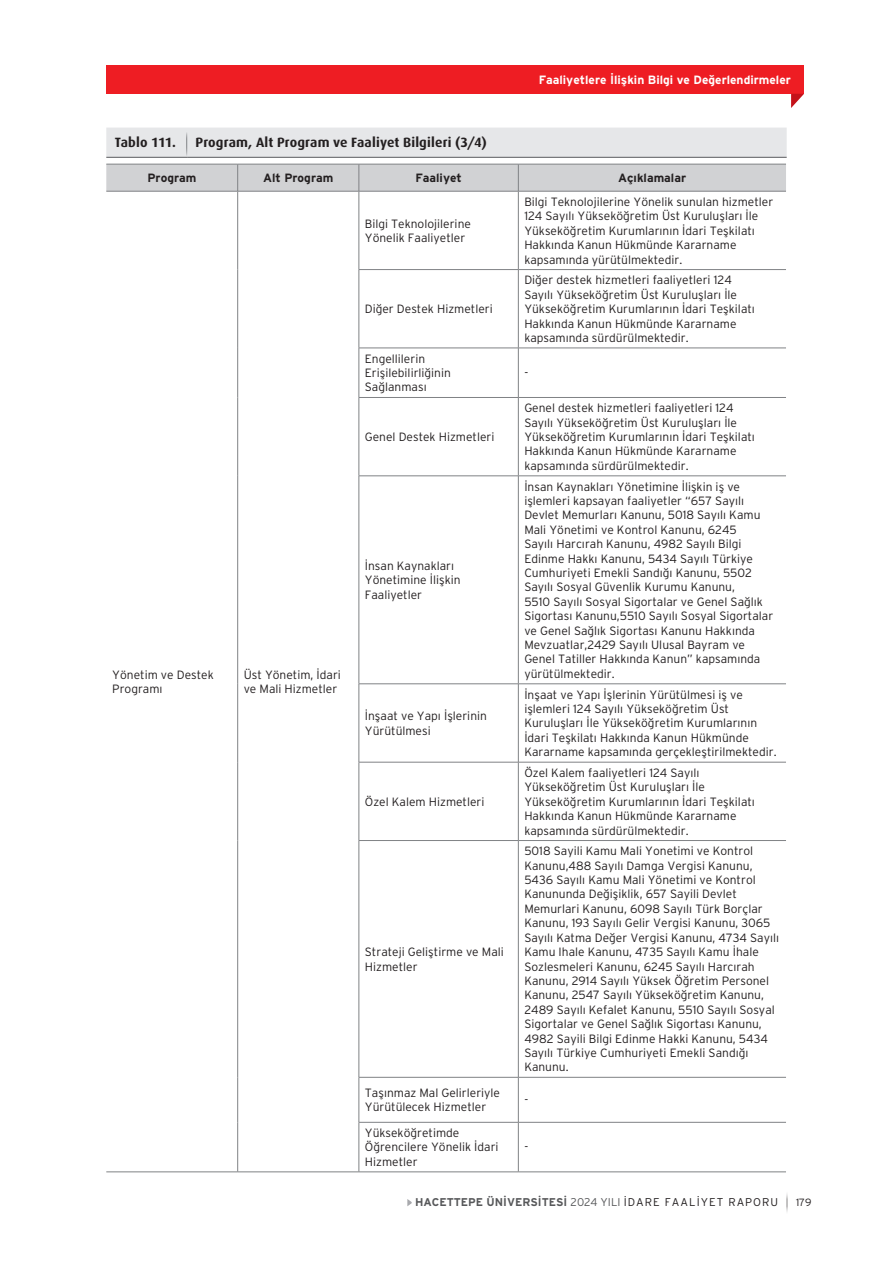
<style>
.page{position:relative;width:893px;height:1263px;background:#fff}
.page>*{position:absolute;margin:0;border:0;box-sizing:border-box;transform-origin:0 0}
.t1{font:700 13.5px "Dax";letter-spacing:.015em;color:#231f20}
.t2{font:700 13.5px "Dax";letter-spacing:-.01em;color:#231f20}
.t3{font:300 12px/14.4px "Interstate";color:#231f20}
.t4{font:700 12px "Interstate";color:#fff}
.t5{font:700 12px "Interstate";color:#231f20}
.t6{font:700 11.25px "Interstate";color:#57585a}
.t7{font:300 10.5px "Interstate";color:#231f20}
.s1{font-weight:300}
.s2{font-weight:300;color:#231f20}
</style>
<div class="page">
<div style="left:107px;top:65px;width:697px;height:29px;background:#ee1d23"></div>
<svg style="left:791px;top:94px;width:13px;height:14px"></svg>
<svg style="left:407px;top:1199px;width:5px;height:7px"></svg>
<svg style="left:787px;top:1194px;width:1px;height:18px"></svg>
<hr style="left:106px;top:157px;width:81px;height:1px;background:#6c6d70">
<hr style="left:187px;top:157px;width:600px;height:1px;background:#6c6d70">
<svg style="left:106px;top:164px;width:680px;height:27px;background:#cdced0"></svg>
<hr style="left:106px;top:191px;width:132px;height:1px;background:#808285">
<hr style="left:238px;top:191px;width:121px;height:1px;background:#808285">
<hr style="left:237px;top:191px;width:1px;height:79px;background:#808285">
<hr style="left:237px;top:270px;width:1px;height:78px;background:#808285">
<hr style="left:237px;top:348px;width:1px;height:49px;background:#808285">
<hr style="left:237px;top:397px;width:1px;height:79px;background:#808285">
<hr style="left:237px;top:476px;width:1px;height:208px;background:#808285">
<hr style="left:237px;top:684px;width:1px;height:78px;background:#808285">
<hr style="left:237px;top:762px;width:1px;height:78px;background:#808285">
<hr style="left:237px;top:840px;width:1px;height:237px;background:#808285">
<hr style="left:237px;top:1077px;width:1px;height:45px;background:#808285">
<hr style="left:237px;top:1122px;width:1px;height:49px;background:#808285">
<hr style="left:359px;top:191px;width:159px;height:1px;background:#808285">
<hr style="left:359px;top:191px;width:1px;height:78px;background:#808285">
<hr style="left:518px;top:191px;width:268px;height:1px;background:#808285">
<hr style="left:518px;top:191px;width:1px;height:78px;background:#808285">
<hr style="left:359px;top:269px;width:159px;height:1px;background:#808285">
<hr style="left:359px;top:270px;width:1px;height:78px;background:#808285">
<hr style="left:518px;top:269px;width:268px;height:1px;background:#808285">
<hr style="left:518px;top:270px;width:1px;height:78px;background:#808285">
<hr style="left:359px;top:348px;width:159px;height:1px;background:#808285">
<hr style="left:359px;top:348px;width:1px;height:49px;background:#808285">
<hr style="left:518px;top:348px;width:268px;height:1px;background:#808285">
<hr style="left:518px;top:348px;width:1px;height:49px;background:#808285">
<hr style="left:359px;top:397px;width:159px;height:1px;background:#808285">
<hr style="left:359px;top:398px;width:1px;height:78px;background:#808285">
<hr style="left:518px;top:397px;width:268px;height:1px;background:#808285">
<hr style="left:518px;top:398px;width:1px;height:78px;background:#808285">
<hr style="left:359px;top:476px;width:159px;height:1px;background:#808285">
<hr style="left:359px;top:476px;width:1px;height:208px;background:#808285">
<hr style="left:518px;top:476px;width:268px;height:1px;background:#808285">
<hr style="left:518px;top:476px;width:1px;height:208px;background:#808285">
<hr style="left:359px;top:683px;width:159px;height:1px;background:#808285">
<hr style="left:359px;top:684px;width:1px;height:78px;background:#808285">
<hr style="left:518px;top:683px;width:268px;height:1px;background:#808285">
<hr style="left:518px;top:684px;width:1px;height:78px;background:#808285">
<hr style="left:359px;top:762px;width:159px;height:1px;background:#808285">
<hr style="left:359px;top:762px;width:1px;height:78px;background:#808285">
<hr style="left:518px;top:762px;width:268px;height:1px;background:#808285">
<hr style="left:518px;top:762px;width:1px;height:78px;background:#808285">
<hr style="left:359px;top:840px;width:159px;height:1px;background:#808285">
<hr style="left:359px;top:841px;width:1px;height:236px;background:#808285">
<hr style="left:518px;top:840px;width:268px;height:1px;background:#808285">
<hr style="left:518px;top:841px;width:1px;height:236px;background:#808285">
<hr style="left:359px;top:1077px;width:159px;height:1px;background:#808285">
<hr style="left:359px;top:1077px;width:1px;height:45px;background:#808285">
<hr style="left:518px;top:1077px;width:268px;height:1px;background:#808285">
<hr style="left:518px;top:1077px;width:1px;height:45px;background:#808285">
<hr style="left:359px;top:1122px;width:159px;height:1px;background:#808285">
<hr style="left:359px;top:1122px;width:1px;height:49px;background:#808285">
<hr style="left:518px;top:1122px;width:268px;height:1px;background:#808285">
<hr style="left:518px;top:1122px;width:1px;height:49px;background:#808285">
<hr style="left:359px;top:1171px;width:159px;height:1px;background:#808285">
<hr style="left:518px;top:1171px;width:268px;height:1px;background:#808285">
<hr style="left:106px;top:1171px;width:132px;height:1px;background:#808285">
<hr style="left:238px;top:1171px;width:121px;height:1px;background:#808285">
<div style="left:106px;top:128px;width:681px;height:29px;background:#e6e7e9"></div>
<p class="t4" style="left:539px;top:74px;width:254px">Faaliyetlere İlişkin Bilgi ve Değerlendirmeler</p>
<p class="t2" style="left:115px;top:135px;width:63px">Tablo 111.</p>
<p class="t1" style="left:196px;top:135px;width:293px">Program, Alt Program ve Faaliyet Bilgileri (3/4)</p>
<p class="t5" style="left:147px;top:171px;width:51px">Program</p>
<p class="t5" style="left:263px;top:171px;width:72px">Alt Program</p>
<p class="t5" style="left:415px;top:171px;width:48px">Faaliyet</p>
<p class="t5" style="left:618px;top:171px;width:69px">Açıklamalar</p>
<p class="t3" style="left:112px;top:667px;width:103px">Yönetim ve Destek<br>Programı</p>
<p class="t3" style="left:244px;top:667px;width:99px">Üst Yönetim, İdari ve Mali Hizmetler</p>
<p class="t3" style="left:365px;top:216px;width:108px">Bilgi Teknolojilerine<br>Yönelik Faaliyetler</p>
<p class="t3" style="left:365px;top:302px;width:129px">Diğer Destek Hizmetleri</p>
<p class="t3" style="left:365px;top:351px;width:88px">Engellilerin<br>Erişilebilirliğinin<br>Sağlanması</p>
<p class="t3" style="left:365px;top:429px;width:131px">Genel Destek Hizmetleri</p>
<p class="t3" style="left:365px;top:558px;width:97px">İnsan Kaynakları<br>Yönetimine İlişkin<br>Faaliyetler</p>
<p class="t3" style="left:365px;top:709px;width:124px">İnşaat ve Yapı İşlerinin<br>Yürütülmesi</p>
<p class="t3" style="left:365px;top:794px;width:121px">Özel Kalem Hizmetleri</p>
<p class="t3" style="left:365px;top:944px;width:140px">Strateji Geliştirme ve Mali<br>Hizmetler</p>
<p class="t3" style="left:524px;top:194px;width:250px">Bilgi Teknolojilerine Yönelik sunulan hizmetler 124 Sayılı Yükseköğretim Üst Kuruluşları İle Yükseköğretim Kurumlarının İdari Teşkilatı Hakkında Kanun Hükmünde Kararname kapsamında yürütülmektedir.</p>
<p class="t3" style="left:524px;top:273px;width:232px">Diğer destek hizmetleri faaliyetleri 124<br>Sayılı Yükseköğretim Üst Kuruluşları İle Yükseköğretim Kurumlarının İdari Teşkilatı Hakkında Kanun Hükmünde Kararname kapsamında sürdürülmektedir.</p>
<p class="t3" style="left:524px;top:366px;width:5px">-</p>
<p class="t3" style="left:524px;top:401px;width:232px">Genel destek hizmetleri faaliyetleri 124<br>Sayılı Yükseköğretim Üst Kuruluşları İle Yükseköğretim Kurumlarının İdari Teşkilatı Hakkında Kanun Hükmünde Kararname kapsamında sürdürülmektedir.</p>
<p class="t3" style="left:524px;top:479px;width:250px">İnsan Kaynakları Yönetimine İlişkin iş ve işlemleri kapsayan faaliyetler “657 Sayılı Devlet Memurları Kanunu, 5018 Sayılı Kamu Mali Yönetimi ve Kontrol Kanunu, 6245<br>Sayılı Harcırah Kanunu, 4982 Sayılı Bilgi Edinme Hakkı Kanunu, 5434 Sayılı Türkiye Cumhuriyeti Emekli Sandığı Kanunu, 5502<br>Sayılı Sosyal Güvenlik Kurumu Kanunu,<br>5510 Sayılı Sosyal Sigortalar ve Genel Sağlık Sigortası Kanunu,5510 Sayılı Sosyal Sigortalar ve Genel Sağlık Sigortası Kanunu Hakkında Mevzuatlar,2429 Sayılı Ulusal Bayram ve Genel Tatiller Hakkında Kanun” kapsamında yürütülmektedir.</p>
<p class="t3" style="left:524px;top:687px;width:254px">İnşaat ve Yapı İşlerinin Yürütülmesi iş ve işlemleri 124 Sayılı Yükseköğretim Üst Kuruluşları İle Yükseköğretim Kurumlarının İdari Teşkilatı Hakkında Kanun Hükmünde Kararname kapsamında gerçekleştirilmektedir.</p>
<p class="t3" style="left:524px;top:765px;width:232px">Özel Kalem faaliyetleri 124 Sayılı Yükseköğretim Üst Kuruluşları İle Yükseköğretim Kurumlarının İdari Teşkilatı Hakkında Kanun Hükmünde Kararname kapsamında sürdürülmektedir.</p>
<p class="t3" style="left:524px;top:844px;width:256px">5018 Sayili Kamu Mali Yonetimi ve Kontrol Kanunu,488 Sayılı Damga Vergisi Kanunu, 5436 Sayılı Kamu Mali Yönetimi ve Kontrol Kanununda Değişiklik, 657 Sayili Devlet Memurlari Kanunu, 6098 Sayılı Türk Borçlar Kanunu, 193 Sayılı Gelir Vergisi Kanunu, 3065<br>Sayılı Katma Değer Vergisi Kanunu, 4734 Sayılı Kamu Ihale Kanunu, 4735 Sayılı Kamu İhale Sozlesmeleri Kanunu, 6245 Sayılı Harcırah Kanunu, 2914 Sayılı Yüksek Öğretim Personel Kanunu, 2547 Sayılı Yükseköğretim Kanunu, 2489 Sayılı Kefalet Kanunu, 5510 Sayılı Sosyal Sigortalar ve Genel Sağlık Sigortası Kanunu, 4982 Sayili Bilgi Edinme Hakki Kanunu, 5434<br>Sayılı Türkiye Cumhuriyeti Emekli Sandığı Kanunu.</p>
<p class="t3" style="left:365px;top:1085px;width:137px">Taşınmaz Mal Gelirleriyle<br>Yürütülecek Hizmetler</p>
<p class="t3" style="left:524px;top:1093px;width:5px">-</p>
<p class="t3" style="left:365px;top:1125px;width:135px">Yükseköğretimde<br>Öğrencilere Yönelik İdari<br>Hizmetler</p>
<p class="t3" style="left:524px;top:1140px;width:5px">-</p>
<p class="t6" style="left:415px;top:1196px;width:365px">HACETTEPE ÜNİVERSİTESİ <span class="s1">2024 YILI</span> <span class="s2">İDARE FAALİYET RAPORU</span></p>
<p class="t7" style="left:796px;top:1196px;width:17px">179</p>
</div>
